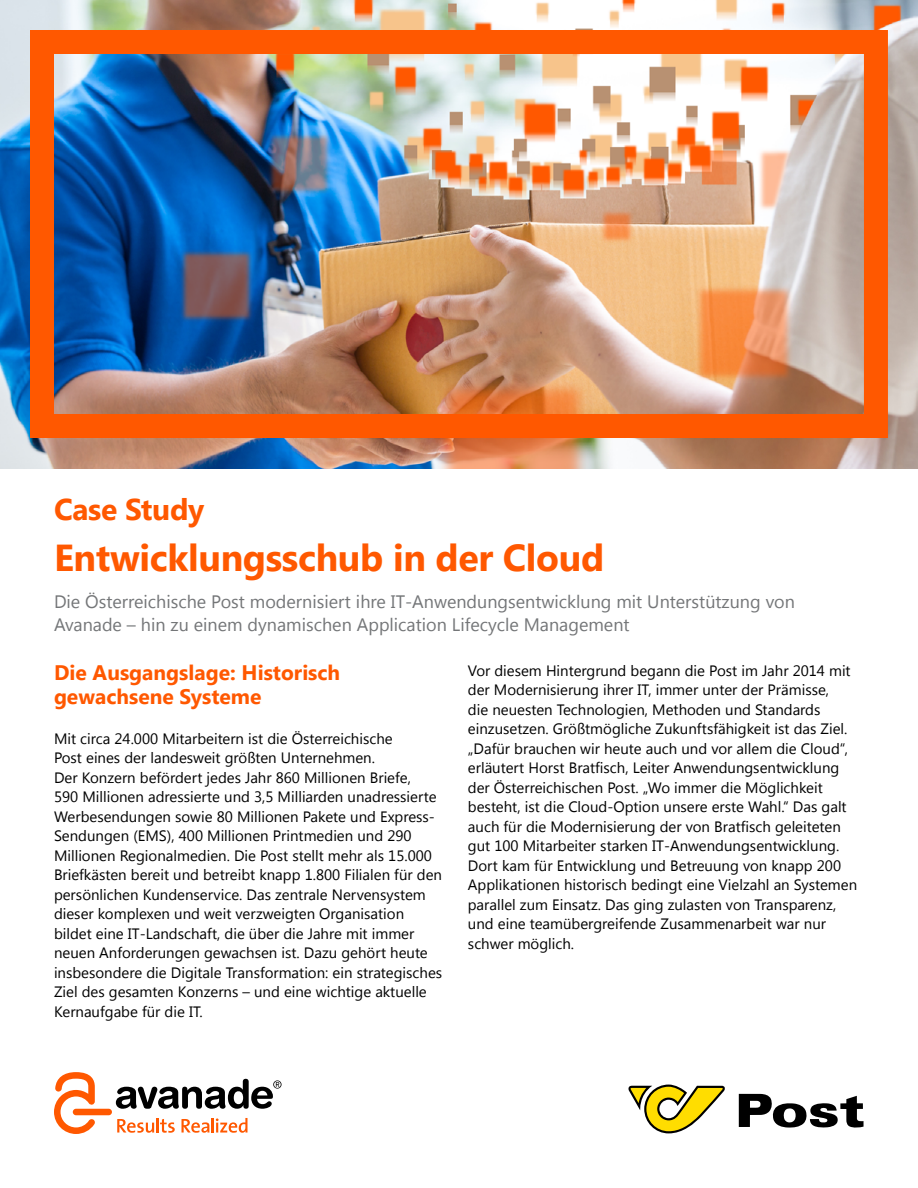
<style>
.page{position:relative;width:918px;height:1188px;background:#fff}
.page>*{position:absolute;margin:0;border:0;box-sizing:border-box;transform-origin:0 0}
.t1{font:700 37.5px "Segoe UI";letter-spacing:-.01em;color:#ff5800}
.t2{font:700 30px "Segoe UI";letter-spacing:-.01em;color:#ff5800}
.t3{font:700 21px/24px "Segoe UI";color:#ff5800}
.t4{font:18px/22.5px "Segoe UI";color:#747678}
.t5{font:15px/19.5px "Segoe UI";color:#000}
</style>
<div class="page">
<img style="left:0;top:0;width:918px;height:468px">
<svg style="left:116px;top:1079px;width:166px;height:30px"></svg>
<div style="left:73px;top:1109px;width:39px;height:6px;background:#ff5800;border-radius:3px"></div>
<svg style="left:54px;top:1072px;width:41px;height:62px"></svg>
<svg style="left:117px;top:1119px;width:37px;height:14px"></svg>
<hr style="left:156px;top:1118px;width:3px;height:15px;background:#ff5800">
<svg style="left:160px;top:1119px;width:15px;height:14px"></svg>
<svg style="left:182px;top:1118px;width:66px;height:15px"></svg>
<svg style="left:628px;top:1085px;width:97px;height:48px"></svg>
<svg style="left:739px;top:1094px;width:125px;height:34px"></svg>
<img style="left:18px;top:18px;width:882px;height:432px">
<h2 class="t2" style="left:54px;top:488px;width:152px">Case Study</h2>
<h1 class="t1" style="left:54px;top:531px;width:552px">Entwicklungsschub in der Cloud</h1>
<p class="t4" style="left:54px;top:590px;width:742px">Die Österreichische Post modernisiert ihre IT-Anwendungsentwicklung mit Unterstützung von<br>Avanade – hin zu einem dynamischen Application Lifecycle Management</p>
<p class="t5" style="left:468px;top:660px;width:391px">Vor diesem Hintergrund begann die Post im Jahr 2014 mit der Modernisierung ihrer IT, immer unter der Prämisse,<br>die neuesten Technologien, Methoden und Standards einzusetzen. Größtmögliche Zukunftsfähigkeit ist das Ziel. „Dafür brauchen wir heute auch und vor allem die Cloud“, erläutert Horst Bratfisch, Leiter Anwendungsentwicklung der Österreichischen Post. „Wo immer die Möglichkeit besteht, ist die Cloud-Option unsere erste Wahl.“ Das galt auch für die Modernisierung der von Bratfisch geleiteten gut 100 Mitarbeiter starken IT-Anwendungsentwicklung.<br>Dort kam für Entwicklung und Betreuung von knapp 200<br>Applikationen historisch bedingt eine Vielzahl an Systemen parallel zum Einsatz. Das ging zulasten von Transparenz, und eine teamübergreifende Zusammenarbeit war nur schwer möglich.</p>
<h3 class="t3" style="left:54px;top:660px;width:288px">Die Ausgangslage: Historisch gewachsene Systeme</h3>
<p class="t5" style="left:54px;top:728px;width:390px">Mit circa 24.000 Mitarbeitern ist die Österreichische<br>Post eines der landesweit größten Unternehmen.<br>Der Konzern befördert jedes Jahr 860 Millionen Briefe,<br>590 Millionen adressierte und 3,5 Milliarden unadressierte Werbesendungen sowie 80 Millionen Pakete und Express-Sendungen (EMS), 400 Millionen Printmedien und 290<br>Millionen Regionalmedien. Die Post stellt mehr als 15.000<br>Briefkästen bereit und betreibt knapp 1.800 Filialen für den persönlichen Kundenservice. Das zentrale Nervensystem dieser komplexen und weit verzweigten Organisation bildet eine IT-Landschaft, die über die Jahre mit immer neuen Anforderungen gewachsen ist. Dazu gehört heute insbesondere die Digitale Transformation: ein strategisches Ziel des gesamten Konzerns – und eine wichtige aktuelle Kernaufgabe für die IT.</p>
</div>
